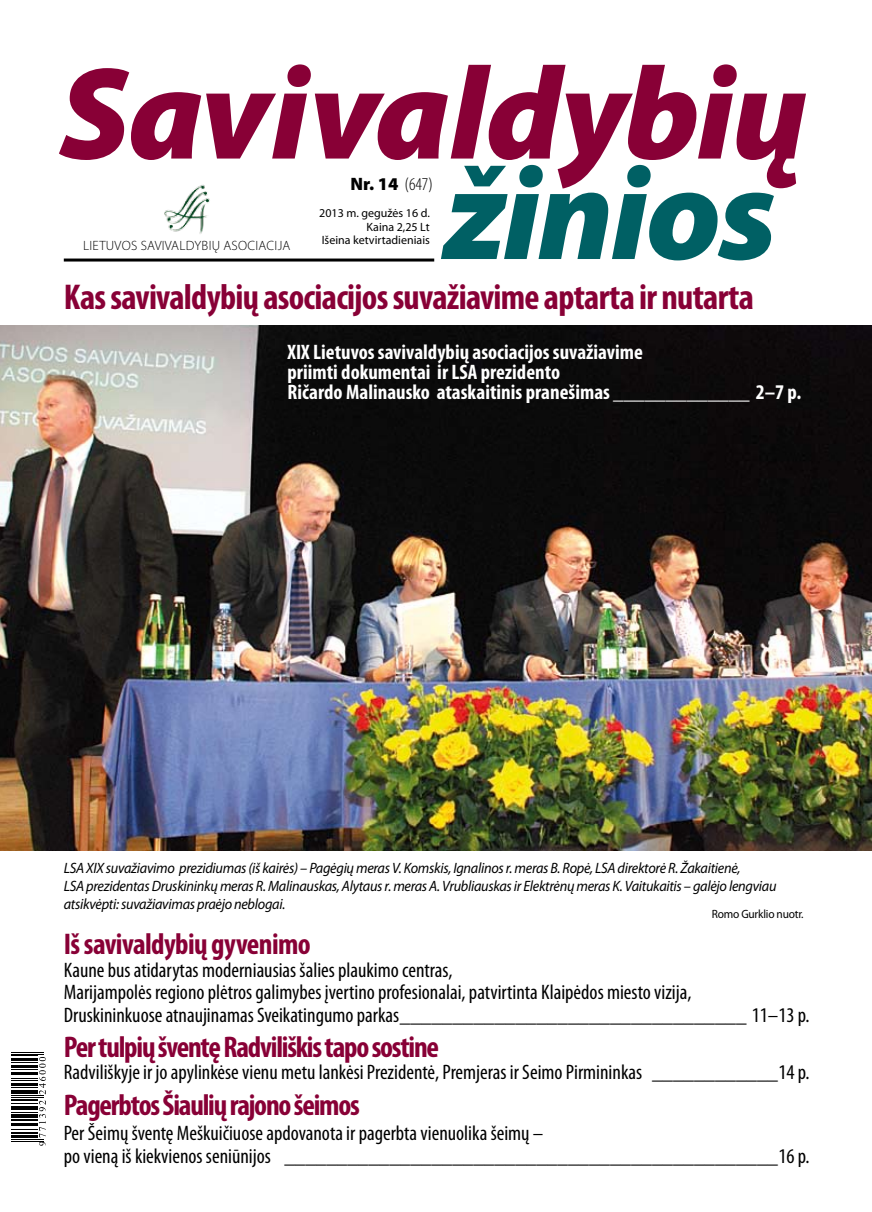
<style>
.page{position:relative;width:872px;height:1212px;background:#fff}
.page>*{position:absolute;margin:0;border:0;box-sizing:border-box;transform-origin:0 0}
.t1{font:italic 900 132px "Myriad Pro";letter-spacing:-.015em;color:#880036}
.t2{font:italic 900 132px "Myriad Pro";letter-spacing:-.02em;color:#006064}
.t3{font:700 condensed 36px "Myriad Pro";letter-spacing:-.02em;color:#880036}
.t4{font:700 condensed 30px "Myriad Pro";letter-spacing:-.04em;color:#880036}
.t5{font:700 condensed 30px "Myriad Pro";letter-spacing:-.02em;color:#880036}
.t6{font:condensed 21px/22.5px "Myriad Pro";color:#000}
.t7{font:700 condensed 21px/20.4px "Myriad Pro";color:#fff}
.t8{font:900 18px "Myriad Pro";color:#000}
.t9{font:italic 15px/18px "Myriad Pro";letter-spacing:-.02em;color:#000;scale:.95 1}
.t10{font:300 13.5px "Myriad Pro";letter-spacing:.02em;color:#000}
.t11{font:12px/13.5px "Myriad Pro";color:#000;text-align:right}
.t12{font:12px "Myriad Pro";letter-spacing:-.02em;color:#000;scale:.95 1}
.s1{font-weight:300;font-stretch:condensed}
</style>
<div class="page">
<hr style="left:12px;top:1099px;width:26px;height:2px;background:#000">
<hr style="left:12px;top:1097px;width:32px;height:1px;background:#000">
<hr style="left:12px;top:1095px;width:32px;height:1px;background:#000">
<hr style="left:12px;top:1054px;width:32px;height:1px;background:#000">
<hr style="left:12px;top:1052px;width:32px;height:1px;background:#000">
<svg style="left:12px;top:1100px;width:34px;height:46px"></svg>
<svg style="left:12px;top:1055px;width:34px;height:39px"></svg>
<svg style="left:63px;top:258px;width:372px;height:4px"></svg>
<img style="left:164px;top:185px;width:46px;height:49px">
<img style="left:0;top:325px;width:872px;height:526px">
<h1 class="t1" style="left:60px;top:26px;width:749px">Savi valdybių</h1>
<h1 class="t2" style="left:444px;top:127px;width:333px">žinios</h1>
<p class="t8" style="left:350px;top:171px;width:84px">Nr. 14 <span class="s1">(647)</span></p>
<p class="t11" style="left:319px;top:206px;width:112px">2013 m. gegužės 16 d.<br>Kaina 2,25 Lt<br>Išeina ketvirtadieniais</p>
<p class="t10" style="left:83px;top:238px;width:209px">LIETUVOS SAVIVALDYBIŲ ASOCIACIJA</p>
<h2 class="t3" style="left:64px;top:275px;width:691px">Kas savivaldybių asociacijos suvažiavime aptarta ir nutarta</h2>
<p class="t7" style="left:287px;top:341px;width:515px">XIX Lietuvos savivaldybių asociacijos suvažiavime<br>priimti dokumentai ir LSA prezidento<br>Ričardo Malinausko ataskaitinis pranešimas _____________ 2–7 p.</p>
<p class="t9" style="left:64px;top:859px;width:751px">LSA XIX suvažiavimo prezidiumas (iš kairės) – Pagėgių meras V. Komskis, Ignalinos r. meras B. Ropė, LSA direktorė R. Žakaitienė,<br>LSA prezidentas Druskininkų meras R. Malinauskas, Alytaus r. meras A. Vrubliauskas ir Elektrėnų meras K. Vaitukaitis – galėjo lengviau atsikvėpti: suvažiavimas praėjo neblogai.</p>
<p class="t12" style="left:712px;top:906px;width:98px">Romo Gurklio nuotr.</p>
<h3 class="t5" style="left:64px;top:925px;width:248px">Iš savivaldybių gyvenimo</h3>
<p class="t6" style="left:64px;top:958px;width:747px">Kaune bus atidarytas moderniausias šalies plaukimo centras,<br>Marijampolės regiono plėtros galimybes įvertino profesionalai, patvirtinta Klaipėdos miesto vizija,<br>Druskininkuose atnaujinamas Sveikatingumo parkas_________________________________ 11–13 p.</p>
<h3 class="t4" style="left:64px;top:1028px;width:377px">Per tulpių šventę Radviliškis tapo sostine</h3>
<p class="t6" style="left:64px;top:1061px;width:747px">Radviliškyje ir jo apylinkėse vienu metu lankėsi Prezidentė, Premjeras ir Seimo Pirmininkas ____________14 p.</p>
<h3 class="t4" style="left:64px;top:1086px;width:298px">Pagerbtos Šiaulių rajono šeimos</h3>
<p class="t6" style="left:64px;top:1121px;width:747px">Per Šeimų šventę Meškuičiuose apdovanota ir pagerbta vienuolika šeimų –<br>po vieną iš kiekvienos seniūnijos _______________________________________________16 p.</p>
</div>
